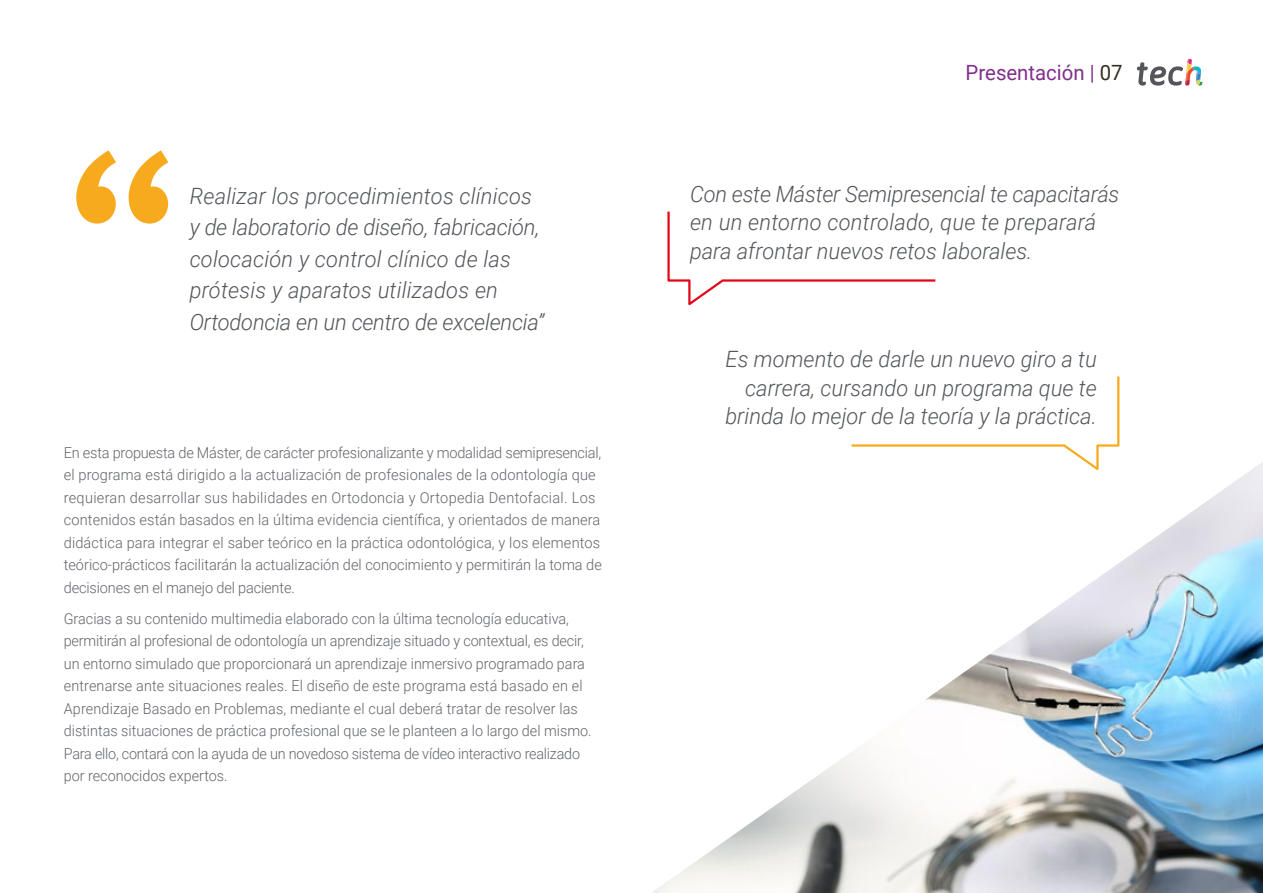
<style>
.page{position:relative;width:1263px;height:893px;background:#fff}
.page>*{position:absolute;margin:0;border:0;box-sizing:border-box;transform-origin:0 0}
.t1{font:italic 300 22.5px/31.5px "Roboto";color:#52555b}
.t2{font:21px "Roboto";color:#813089}
.t3{font:300 15px/22.5px "Roboto";color:#61646a;scale:.96 1}
.t4{font:300 15px/22.5px "Roboto";color:#61646a}
.s1{color:#312e20}
</style>
<div class="page">
<svg style="left:76px;top:150px;width:92px;height:74px"></svg>
<img style="left:652px;top:462px;width:611px;height:431px">
<svg style="left:1137px;top:59px;width:65px;height:27px"></svg>
<svg style="left:667px;top:211px;width:269px;height:95px"></svg>
<svg style="left:849px;top:376px;width:271px;height:97px"></svg>
<h2 class="t2" style="left:966px;top:57px;width:159px">Presentación | <span class="s1">07</span></h2>
<h1 class="t1" style="left:190px;top:179px;width:356px">Realizar los procedimientos clínicos y de laboratorio de diseño, fabricación, colocación y control clínico de las prótesis y aparatos utilizados en Ortodoncia en un centro de excelencia”</h1>
<h1 class="t1" style="left:690px;top:179px;width:431px;line-height:28.5px">Con este Máster Semipresencial te capacitarás en un entorno controlado, que te preparará para afrontar nuevos retos laborales.</h1>
<h1 class="t1" style="left:725px;top:344px;width:373px;line-height:28.5px;text-align:right">Es momento de darle un nuevo giro a tu carrera, cursando un programa que te brinda lo mejor de la teoría y la práctica.</h1>
<p class="t4" style="left:64px;top:441px;width:540px">En esta propuesta de Máster, de carácter profesionalizante y modalidad semipresencial, el programa está dirigido a la actualización de profesionales de la odontología que requieran desarrollar sus habilidades en Ortodoncia y Ortopedia Dentofacial. Los contenidos están basados en la última evidencia científica, y orientados de manera didáctica para integrar el saber teórico en la práctica odontológica, y los elementos teórico-prácticos facilitarán la actualización del conocimiento y permitirán la toma de decisiones en el manejo del paciente.</p>
<p class="t3" style="left:64px;top:607px;width:551px">Gracias a su contenido multimedia elaborado con la última tecnología educativa, permitirán al profesional de odontología un aprendizaje situado y contextual, es decir, un entorno simulado que proporcionará un aprendizaje inmersivo programado para entrenarse ante situaciones reales. El diseño de este programa está basado en el Aprendizaje Basado en Problemas, mediante el cual deberá tratar de resolver las distintas situaciones de práctica profesional que se le planteen a lo largo del mismo.<br>Para ello, contará con la ayuda de un novedoso sistema de vídeo interactivo realizado por reconocidos expertos.</p>
</div>
